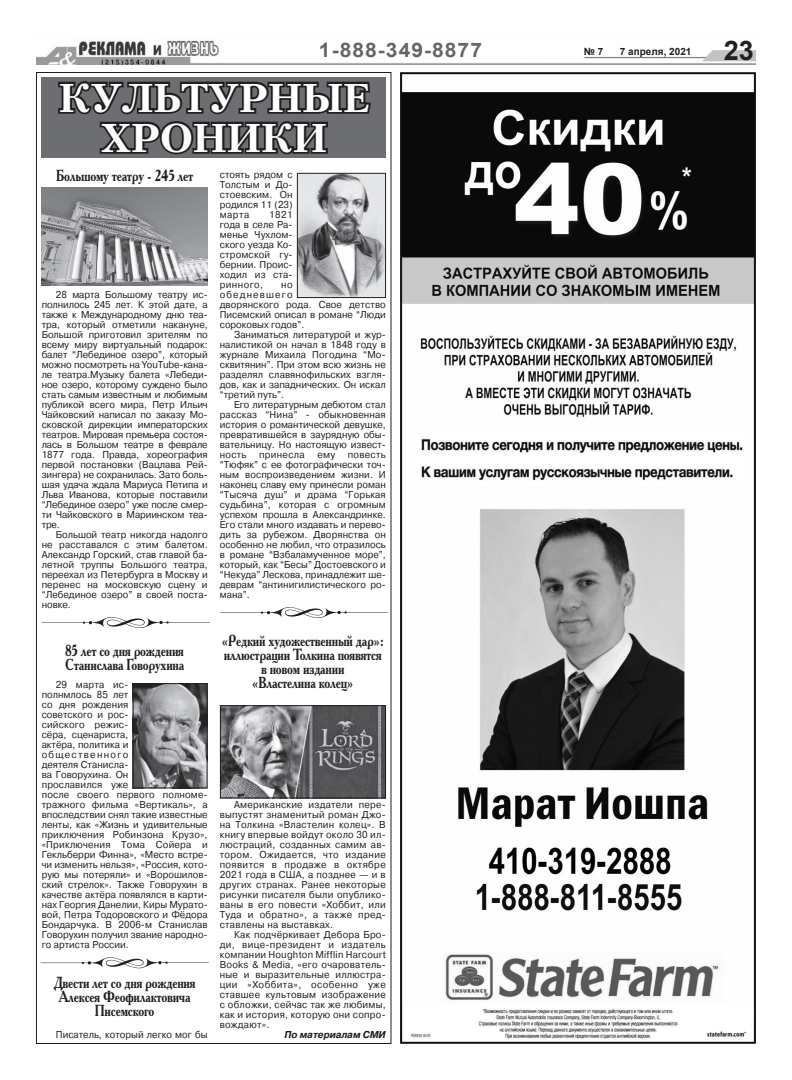
<style>
.page{position:relative;width:792px;height:1080px;background:#fff}
.page>*{position:absolute;margin:0;border:0;box-sizing:border-box;transform-origin:0 0}
.t1{font:700 40px/40px "Petersburg C";letter-spacing:-.01em;color:#fff;text-align:center}
.t2{font:700 27px "Arial";color:#231f20}
.t3{font:700 20px "Arial";letter-spacing:.05em;color:#656568;scale:1.05 1}
.t4{font:700 16px/14px "Academy C";letter-spacing:-.02em;color:#231f20;text-align:center;scale:.8 1}
.t5{font:500 10px/10px "Pragmatica C";color:#231f20;text-align:justify;scale:.95 1}
.t6{font:italic 700 10px "Pragmatica C";letter-spacing:-.01em;color:#231f20;scale:.95 1}
.t7{font:700 10px "Arial";color:#231f20}
.t8{font:500 10px "Pragmatica C";letter-spacing:.03em;color:#231f20;scale:.95 1}
</style>
<div class="page">
<img style="left:36px;top:40px;width:720px;height:25px">
<div style="left:42px;top:78px;width:344px;height:80px;background:#6d6e71"></div>
<svg style="left:58px;top:81px;width:313px;height:74px"></svg>
<svg style="left:42px;top:617px;width:168px;height:11px"></svg>
<svg style="left:41px;top:957px;width:168px;height:11px"></svg>
<svg style="left:220px;top:607px;width:168px;height:11px"></svg>
<img style="left:42px;top:188px;width:165px;height:98px">
<img style="left:135px;top:685px;width:70px;height:101px">
<div style="left:133px;top:683px;width:74px;height:105px;border:1px solid #231f20"></div>
<img style="left:299px;top:175px;width:85px;height:121px">
<div style="left:297px;top:173px;width:89px;height:125px;border:1px solid #231f20"></div>
<img style="left:222px;top:707px;width:162px;height:89px">
<div style="left:220px;top:705px;width:166px;height:93px;border:1px solid #231f20"></div>
<img style="left:401px;top:72px;width:355px;height:972px">
<h3 class="t3" style="left:319px;top:36px;width:157px">1-888-349-8877</h3>
<p class="t7" style="left:584px;top:45px;width:21px">№ 7</p>
<p class="t7" style="left:620px;top:45px;width:73px">7 апреля, 2021</p>
<h2 class="t2" style="left:724px;top:31px;width:32px">23</h2>
<h1 class="t1" style="left:58px;top:78px;width:312px">КУЛЬТУРНЫЕ<br>ХРОНИКИ</h1>
<h3 class="t4" style="left:56px;top:170px;width:173px">Большому театру - 245 лет</h3>
<p class="t5" style="left:220px;top:170px;width:78px">стоять рядом с Толстым и До&shy;стоевским. Он родился 11 (23) марта</p>
<p class="t5" style="left:220px;top:210px;width:78px;text-indent:49px">1821 года в селе Ра&shy;менье Чухлом&shy;ского уезда Ко&shy;стромской гу&shy;бернии. Проис&shy;ходил из ста&shy;ринного,</p>
<p class="t5" style="left:220px;top:280px;width:176px;text-align:left;text-indent:61px">но<br>обедневшего<br>дворянского рода. Свое детство<br>Писемский описал в романе “Люди сороковых годов”.</p>
<p class="t5" style="left:220px;top:330px;width:176px;text-indent:14px">Заниматься литературой и жур&shy;налистикой он начал в 1848 году в журнале Михаила Погодина “Мо&shy;сквитянин”. При этом всю жизнь не разделял славянофильских взгля&shy;дов, как и западнических. Он искал “третий путь”.</p>
<p class="t5" style="left:220px;top:400px;width:176px;text-indent:14px">Его литературным дебютом стал рассказ “Нина” - обыкновенная история о романтической девушке, превратившейся в заурядную обы&shy;вательницу. Но настоящую извест&shy;ность</p>
<p class="t5" style="left:42px;top:290px;width:176px;text-indent:14px">28 марта Большому театру ис&shy;полнилось 245 лет. К этой дате, а также к Международному дню теа&shy;тра, который отметили накануне, Большой приготовил зрителям по всему миру виртуальный подарок: балет “Лебединое озеро”, который можно посмотреть на YouTube-кана&shy;ле театра.Музыку балета «Лебеди&shy;ное озеро, которому суждено было стать самым известным и любимым публикой всего мира, Петр Ильич Чайковский написал по заказу Мо&shy;сковской дирекции императорских театров. Мировая премьера состоя&shy;лась в Большом театре в феврале 1877 года. Правда, хореография первой постановки (Вацлава Рей&shy;зингера) не сохранилась. Зато боль&shy;шая удача ждала Мариуса Петипа и Льва Иванова, которые поставили “Лебединое озеро” уже после смер&shy;ти Чайковского в Мариинском теа&shy;тре.</p>
<p class="t5" style="left:42px;top:530px;width:176px;text-indent:14px">Большой театр никогда надолго не расставался с этим балетом.<br>Александр Горский, став главой ба&shy;летной труппы Большого театра, переехал из Петербурга в Москву и перенес на московскую сцену и “Лебединое озеро” в своей поста&shy;новке.</p>
<h3 class="t4" style="left:65px;top:645px;width:151px;text-align:left">85 лет со дня рождения<br>Станислава Говорухина</h3>
<p class="t5" style="left:42px;top:680px;width:176px;text-align:left;text-indent:14px">29 марта ис-<br>полнмлось 85 лет<br>со дня рождения<br>советского и рос-<br>сийского режис-<br>сёра, сценариста,<br>актёра, политика и общественного<br>деятеля Станисла-<br>ва Говорухина. Он<br>прославился уже<br>после своего первого полноме&shy;тражного фильма «Вертикаль», а впоследствии снял такие известные ленты, как «Жизнь и удивительные приключения Робинзона Крузо», «Приключения Тома Сойера и<br>Гекльберри Финна», «Место встре&shy;чи изменить нельзя», «Россия, кото&shy;рую мы потеряли» и «Ворошилов&shy;ский стрелок». Также Говорухин в качестве актёра появлялся в карти&shy;нах Георгия Данелии, Киры Мурато&shy;вой, Петра Тодоровского и Фёдора<br>Бондарчука. В 2006-м Станислав<br>Говорухин получил звание народно&shy;го артиста России.</p>
<h3 class="t4" style="left:54px;top:977px;width:179px">Двести лет со дня рождения<br>Алексея Феофилактовича<br>Писемского</h3>
<p class="t5" style="left:56px;top:1031px;width:161px">Писатель, который легко мог бы</p>
<p class="t5" style="left:220px;top:450px;width:176px;text-indent:128px">повесть “Тюфяк” с ее фотографически точ&shy;ным воспроизведением жизни. И наконец славу ему принесли роман “Тысяча душ” и драма “Горькая судьбина”, которая с огромным успехом прошла в Александринке.<br>Его стали много издавать и перево&shy;дить за рубежом. Дворянства он особенно не любил, что отразилось в романе “Взбаламученное море”, который, как “Бесы” Достоевского и “Некуда” Лескова, принадлежит ше&shy;деврам “антинигилистического ро&shy;мана”.</p>
<h3 class="t4" style="left:222px;top:635px;width:204px">«Редкий художественный дар»: иллюстрации Толкина появятся в новом издании<br>«Властелина колец»</h3>
<p class="t8" style="left:259px;top:451px;width:49px">принесла</p>
<p class="t5" style="left:317px;top:450px;width:20px">ему</p>
<p class="t5" style="left:220px;top:800px;width:176px;text-indent:14px">Американские издатели пере&shy;выпустят знаменитый роман Джо&shy;на Толкина «Властелин колец». В книгу впервые войдут около 30 ил&shy;люстраций, созданных самим ав&shy;тором. Ожидается, что издание появится в продаже в октябре 2021 года в США, а позднее — и в других странах. Ранее некоторые рисунки писателя были опублико&shy;ваны в его повести «Хоббит, или Туда и обратно», а также пред&shy;ставлены на выставках.</p>
<p class="t5" style="left:220px;top:931px;width:176px;text-indent:14px">Как подчёркивает Дебора Бро&shy;ди, вице-президент и издатель компании Houghton Mifflin Harcourt Books &amp; Media, «его очарователь&shy;ные и выразительные иллюстра&shy;ции «Хоббита», особенно уже ставшее культовым изображение с обложки, сейчас так же любимы, как и история, которую они сопро&shy;вождают».</p>
<p class="t6" style="left:285px;top:1031px;width:108px">По материалам СМИ</p>
</div>
